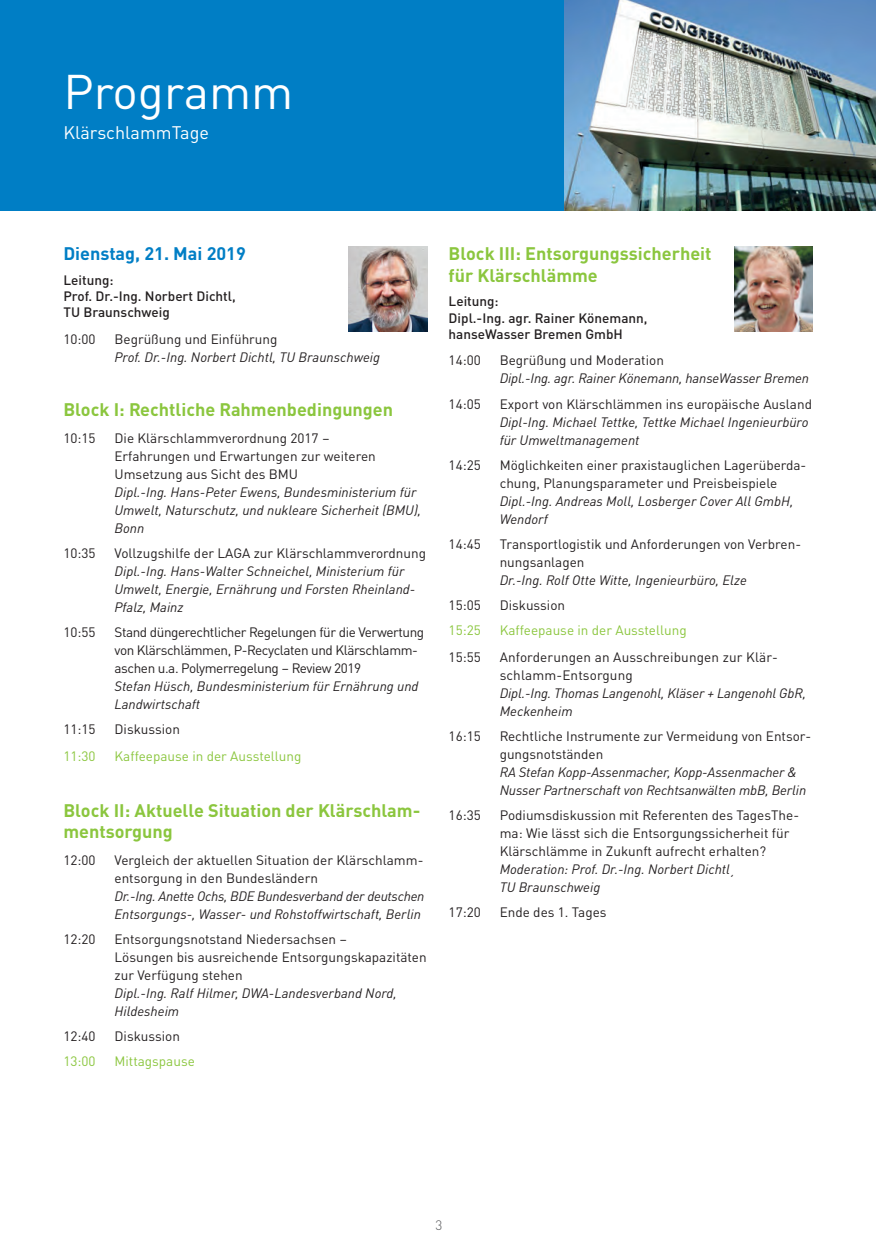
<style>
.page{position:relative;width:876px;height:1254px;background:#fff}
.page>*{position:absolute;margin:0;border:0;box-sizing:border-box;transform-origin:0 0}
.Programm{font:48px "DINOT";color:#fff}
.Zwischenüberschrifte{font:700 18px/21.6px "DINOT";color:#8bc63e}
.Programmtag{font:700 18px "DINOT";color:#007ec5}
.Fließtext{font:18px "DINOT";color:#fff}
.Vortragstitel{font:13.5px/18px "DINOT";color:#231f20}
.Referenten{font:italic 13.5px/18px "DINOT";color:#231f20}
.Vortragstitel-2{font:13.5px/18px "DINOT";letter-spacing:-.03em;color:#231f20}
.Fließtext-2{font:500 13.5px/16.2px "DINOT";color:#231f20}
.Pause{font:13.5px "DINOT";color:#8bc63e}
.t1{font:300 13.5px "DINOT";color:#57585a}
</style>
<div class="page">
<div style="left:0;top:0;width:875px;height:210px;background:#007ec5"></div>
<img style="left:564px;top:0;width:311px;height:210px">
<img style="left:349px;top:246px;width:78px;height:85px">
<img style="left:734px;top:246px;width:78px;height:85px">
<p class="Programm" style="left:63px;top:55px;width:231px">Programm</p>
<p class="Fließtext" style="left:63px;top:118px;width:147px">KlärschlammTage</p>
<p class="Programmtag" style="left:63px;top:239px;width:184px">Dienstag, 21. Mai 2019</p>
<p class="Fließtext-2" style="left:63px;top:271px;width:174px">Leitung:<br>Prof. Dr.-Ing. Norbert Dichtl,<br>TU Braunschweig</p>
<p class="Vortragstitel" style="left:63px;top:329px;width:34px">10:00</p>
<p class="Vortragstitel" style="left:114px;top:329px;width:164px">Begrüßung und Einführung</p>
<p class="Referenten" style="left:114px;top:347px;width:267px">Prof. Dr.-Ing. Norbert Dichtl, TU Braunschweig</p>
<p class="Zwischenüberschrifte" style="left:63px;top:398px;width:331px">Block I: Rechtliche Rahmenbedingungen</p>
<p class="Vortragstitel" style="left:63px;top:428px;width:34px">10:15</p>
<p class="Vortragstitel" style="left:114px;top:428px;width:263px">Die Klärschlammverordnung 2017 –<br>Erfahrungen und Erwartungen zur weiteren<br>Umsetzung aus Sicht des BMU</p>
<p class="Referenten" style="left:114px;top:482px;width:308px">Dipl.-Ing. Hans-Peter Ewens, Bundesministerium für<br>Umwelt, Naturschutz, und nukleare Sicherheit (BMU),<br>Bonn</p>
<p class="Vortragstitel" style="left:63px;top:543px;width:34px">10:35</p>
<p class="Vortragstitel" style="left:114px;top:543px;width:313px">Vollzugshilfe der LAGA zur Klärschlammverordnung</p>
<p class="Referenten" style="left:114px;top:561px;width:302px">Dipl.-Ing. Hans-Walter Schneichel, Ministerium für<br>Umwelt, Energie, Ernährung und Forsten Rheinland-<br>Pfalz, Mainz</p>
<p class="Vortragstitel" style="left:63px;top:622px;width:34px">10:55</p>
<p class="Vortragstitel-2" style="left:114px;top:622px;width:311px">Stand düngerechtlicher Regelungen für die Verwertung von Klärschlämmen, P-Recyclaten und Klärschlamm&shy;aschen u.a. Polymerregelung – Review 2019</p>
<p class="Referenten" style="left:114px;top:676px;width:305px">Stefan Hüsch, Bundesministerium für Ernährung und<br>Landwirtschaft</p>
<p class="Vortragstitel" style="left:63px;top:719px;width:34px">11:15</p>
<p class="Vortragstitel" style="left:114px;top:719px;width:67px">Diskussion</p>
<p class="Pause" style="left:63px;top:745px;width:34px">11:30</p>
<p class="Pause" style="left:114px;top:745px;width:188px">Kaffeepause in der Ausstellung</p>
<p class="Zwischenüberschrifte" style="left:63px;top:798px;width:358px">Block II: Aktuelle Situation der Klärschlam&shy;mentsorgung</p>
<p class="Vortragstitel" style="left:63px;top:850px;width:34px">12:00</p>
<p class="Vortragstitel" style="left:114px;top:850px;width:310px">Vergleich der aktuellen Situation der Klärschlamm&shy;entsorgung in den Bundesländern</p>
<p class="Referenten" style="left:114px;top:886px;width:311px">Dr.-Ing. Anette Ochs, BDE Bundesverband der deutschen<br>Entsorgungs-, Wasser- und Rohstoffwirtschaft, Berlin</p>
<p class="Vortragstitel" style="left:63px;top:929px;width:34px">12:20</p>
<p class="Vortragstitel" style="left:114px;top:929px;width:313px">Entsorgungsnotstand Niedersachsen –<br>Lösungen bis ausreichende Entsorgungskapazitäten zur Verfügung stehen</p>
<p class="Referenten" style="left:114px;top:983px;width:284px">Dipl.-Ing. Ralf Hilmer, DWA-Landesverband Nord,<br>Hildesheim</p>
<p class="Vortragstitel" style="left:63px;top:1026px;width:34px">12:40</p>
<p class="Vortragstitel" style="left:114px;top:1026px;width:67px">Diskussion</p>
<p class="Pause" style="left:63px;top:1050px;width:34px">13:00</p>
<p class="Pause" style="left:114px;top:1050px;width:82px">Mittagspause</p>
<p class="Zwischenüberschrifte" style="left:448px;top:242px;width:264px">Block III: Entsorgungssicherheit für Klärschlämme</p>
<p class="Fließtext-2" style="left:448px;top:292px;width:200px">Leitung:<br>Dipl.-Ing. agr. Rainer Könemann, hanseWasser Bremen GmbH</p>
<p class="Vortragstitel" style="left:448px;top:350px;width:34px">14:00</p>
<p class="Vortragstitel" style="left:499px;top:350px;width:166px">Begrüßung und Moderation</p>
<p class="Referenten" style="left:499px;top:369px;width:311px">Dipl.-Ing. agr. Rainer Könemann, hanseWasser Bremen</p>
<p class="Vortragstitel" style="left:448px;top:394px;width:34px">14:05</p>
<p class="Vortragstitel" style="left:499px;top:394px;width:314px">Export von Klärschlämmen ins europäische Ausland</p>
<p class="Referenten" style="left:499px;top:412px;width:310px">Dipl-Ing. Michael Tettke, Tettke Michael Ingenieurbüro für Umweltmanagement</p>
<p class="Vortragstitel" style="left:448px;top:455px;width:34px">14:25</p>
<p class="Vortragstitel" style="left:499px;top:455px;width:308px">Möglichkeiten einer praxistauglichen Lagerüberda&shy;chung, Planungsparameter und Preisbeispiele</p>
<p class="Referenten" style="left:499px;top:491px;width:295px">Dipl.-Ing. Andreas Moll, Losberger Cover All GmbH,<br>Wendorf</p>
<p class="Vortragstitel" style="left:448px;top:534px;width:34px">14:45</p>
<p class="Vortragstitel" style="left:499px;top:534px;width:303px">Transportlogistik und Anforderungen von Verbren&shy;nungsanlagen</p>
<p class="Referenten" style="left:499px;top:570px;width:248px">Dr.-Ing. Rolf Otte Witte, Ingenieurbüro, Elze</p>
<p class="Vortragstitel" style="left:448px;top:595px;width:34px">15:05</p>
<p class="Vortragstitel" style="left:499px;top:595px;width:67px">Diskussion</p>
<p class="Pause" style="left:448px;top:620px;width:34px">15:25</p>
<p class="Pause" style="left:499px;top:620px;width:188px">Kaffeepause in der Ausstellung</p>
<p class="Vortragstitel" style="left:448px;top:647px;width:34px">15:55</p>
<p class="Vortragstitel" style="left:499px;top:647px;width:279px">Anforderungen an Ausschreibungen zur Klär&shy;schlamm-Entsorgung</p>
<p class="Referenten" style="left:499px;top:683px;width:308px">Dipl.-Ing. Thomas Langenohl, Kläser + Langenohl GbR,<br>Meckenheim</p>
<p class="Vortragstitel" style="left:448px;top:726px;width:34px">16:15</p>
<p class="Vortragstitel" style="left:499px;top:726px;width:313px">Rechtliche Instrumente zur Vermeidung von Entsor&shy;gungsnotständen</p>
<p class="Referenten" style="left:499px;top:762px;width:308px">RA Stefan Kopp-Assenmacher, Kopp-Assenmacher &amp;<br>Nusser Partnerschaft von Rechtsanwälten mbB, Berlin</p>
<p class="Vortragstitel" style="left:448px;top:805px;width:34px">16:35</p>
<p class="Vortragstitel" style="left:499px;top:805px;width:301px">Podiumsdiskussion mit Referenten des TagesThe&shy;ma: Wie lässt sich die Entsorgungssicherheit für<br>Klärschlämme in Zukunft aufrecht erhalten?</p>
<p class="Referenten" style="left:499px;top:859px;width:238px">Moderation: Prof. Dr.-Ing. Norbert Dichtl¸<br>TU Braunschweig</p>
<p class="Vortragstitel" style="left:448px;top:902px;width:34px">17:20</p>
<p class="Vortragstitel" style="left:499px;top:902px;width:108px">Ende des 1. Tages</p>
<p class="t1" style="left:435px;top:1214px;width:8px">3</p>
</div>
